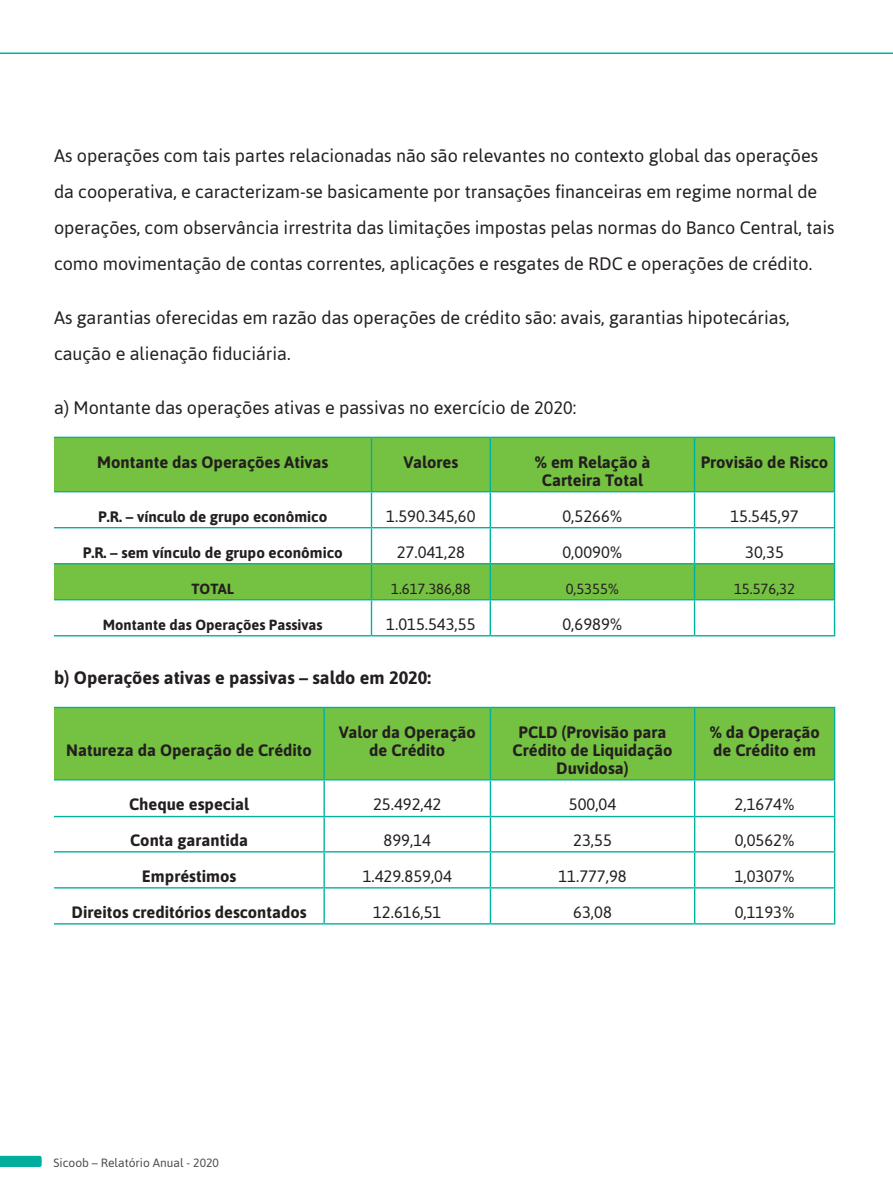
<style>
.page{position:relative;width:893px;height:1191px;background:#fff}
.page>*{position:absolute;margin:0;border:0;box-sizing:border-box;transform-origin:0 0}
.t1{font:18px/36px "Asap";color:#241f1f}
.t2{font:700 18px "Asap";color:#241f1f}
.t3{font:700 16.5px/18px "Asap";color:#241f1f;text-align:center}
.t4{font:16.5px "Asap";color:#241f1f}
.t5{font:700 15.15px "Asap";color:#241f1f}
.t6{font:700 14.7px "Asap";color:#241f1f}
.t7{font:14.7px "Asap";color:#241f1f}
.t8{font:12px "Asap";color:#4e4b4c}
</style>
<div class="page">
<svg style="left:0;top:52px;width:893px;height:2px;background:#42c5b6"></svg>
<svg style="left:0;top:1155px;width:42px;height:12px"></svg>
<svg style="left:54px;top:438px;width:780px;height:161px;fill:#75c141"></svg>
<hr style="left:54px;top:437px;width:317px;height:1px;background:#00b19d">
<hr style="left:371px;top:437px;width:119px;height:1px;background:#00b19d">
<hr style="left:490px;top:437px;width:204px;height:1px;background:#00b19d">
<hr style="left:54px;top:491px;width:317px;height:1px;background:#00b19d">
<hr style="left:694px;top:437px;width:141px;height:1px;background:#00b19d">
<hr style="left:371px;top:438px;width:1px;height:53px;background:#00b19d">
<hr style="left:490px;top:438px;width:1px;height:53px;background:#00b19d">
<hr style="left:694px;top:438px;width:1px;height:53px;background:#00b19d">
<hr style="left:834px;top:438px;width:1px;height:53px;background:#00b19d">
<hr style="left:371px;top:492px;width:1px;height:35px;background:#00b19d">
<hr style="left:490px;top:492px;width:1px;height:35px;background:#00b19d">
<hr style="left:694px;top:492px;width:1px;height:35px;background:#00b19d">
<hr style="left:834px;top:492px;width:1px;height:35px;background:#00b19d">
<hr style="left:371px;top:528px;width:1px;height:35px;background:#00b19d">
<hr style="left:490px;top:528px;width:1px;height:35px;background:#00b19d">
<hr style="left:694px;top:528px;width:1px;height:35px;background:#00b19d">
<hr style="left:834px;top:528px;width:1px;height:35px;background:#00b19d">
<hr style="left:371px;top:564px;width:1px;height:35px;background:#00b19d">
<hr style="left:490px;top:564px;width:1px;height:35px;background:#00b19d">
<hr style="left:694px;top:564px;width:1px;height:35px;background:#00b19d">
<hr style="left:834px;top:564px;width:1px;height:35px;background:#00b19d">
<hr style="left:371px;top:600px;width:1px;height:35px;background:#00b19d">
<hr style="left:490px;top:600px;width:1px;height:35px;background:#00b19d">
<hr style="left:694px;top:600px;width:1px;height:35px;background:#00b19d">
<hr style="left:834px;top:600px;width:1px;height:35px;background:#00b19d">
<hr style="left:54px;top:527px;width:317px;height:1px;background:#00b19d">
<hr style="left:54px;top:563px;width:317px;height:1px;background:#00b19d">
<hr style="left:54px;top:599px;width:317px;height:1px;background:#00b19d">
<hr style="left:54px;top:635px;width:317px;height:1px;background:#00b19d">
<hr style="left:371px;top:491px;width:119px;height:1px;background:#00b19d">
<hr style="left:490px;top:491px;width:204px;height:1px;background:#00b19d">
<hr style="left:694px;top:491px;width:141px;height:1px;background:#00b19d">
<hr style="left:371px;top:527px;width:119px;height:1px;background:#00b19d">
<hr style="left:490px;top:527px;width:204px;height:1px;background:#00b19d">
<hr style="left:694px;top:527px;width:141px;height:1px;background:#00b19d">
<hr style="left:371px;top:563px;width:119px;height:1px;background:#00b19d">
<hr style="left:490px;top:563px;width:204px;height:1px;background:#00b19d">
<hr style="left:694px;top:563px;width:141px;height:1px;background:#00b19d">
<hr style="left:371px;top:599px;width:119px;height:1px;background:#00b19d">
<hr style="left:490px;top:599px;width:204px;height:1px;background:#00b19d">
<hr style="left:694px;top:599px;width:141px;height:1px;background:#00b19d">
<hr style="left:371px;top:635px;width:119px;height:1px;background:#00b19d">
<hr style="left:490px;top:635px;width:204px;height:1px;background:#00b19d">
<hr style="left:694px;top:635px;width:141px;height:1px;background:#00b19d">
<div style="left:54px;top:708px;width:780px;height:71px;background:#75c141"></div>
<hr style="left:54px;top:707px;width:270px;height:1px;background:#00b19d">
<hr style="left:324px;top:707px;width:166px;height:1px;background:#00b19d">
<hr style="left:490px;top:707px;width:205px;height:1px;background:#00b19d">
<hr style="left:54px;top:779px;width:270px;height:1px;background:#00b19d">
<hr style="left:695px;top:707px;width:140px;height:1px;background:#00b19d">
<hr style="left:323px;top:708px;width:2px;height:71px;background:#00b19d">
<hr style="left:490px;top:708px;width:1px;height:71px;background:#00b19d">
<hr style="left:694px;top:708px;width:1px;height:71px;background:#00b19d">
<hr style="left:834px;top:708px;width:1px;height:71px;background:#00b19d">
<hr style="left:323px;top:780px;width:2px;height:36px;background:#00b19d">
<hr style="left:490px;top:780px;width:1px;height:36px;background:#00b19d">
<hr style="left:694px;top:780px;width:1px;height:36px;background:#00b19d">
<hr style="left:834px;top:780px;width:1px;height:36px;background:#00b19d">
<hr style="left:323px;top:817px;width:2px;height:34px;background:#00b19d">
<hr style="left:490px;top:817px;width:1px;height:34px;background:#00b19d">
<hr style="left:694px;top:817px;width:1px;height:34px;background:#00b19d">
<hr style="left:834px;top:817px;width:1px;height:34px;background:#00b19d">
<hr style="left:323px;top:852px;width:2px;height:35px;background:#00b19d">
<hr style="left:490px;top:852px;width:1px;height:35px;background:#00b19d">
<hr style="left:694px;top:852px;width:1px;height:35px;background:#00b19d">
<hr style="left:834px;top:852px;width:1px;height:35px;background:#00b19d">
<hr style="left:323px;top:888px;width:2px;height:35px;background:#00b19d">
<hr style="left:490px;top:888px;width:1px;height:35px;background:#00b19d">
<hr style="left:694px;top:888px;width:1px;height:35px;background:#00b19d">
<hr style="left:834px;top:888px;width:1px;height:35px;background:#00b19d">
<hr style="left:54px;top:816px;width:270px;height:1px;background:#00b19d">
<hr style="left:54px;top:851px;width:270px;height:1px;background:#00b19d">
<hr style="left:54px;top:887px;width:270px;height:1px;background:#00b19d">
<hr style="left:54px;top:923px;width:270px;height:1px;background:#00b19d">
<hr style="left:324px;top:779px;width:166px;height:1px;background:#00b19d">
<hr style="left:490px;top:779px;width:205px;height:1px;background:#00b19d">
<hr style="left:695px;top:779px;width:140px;height:1px;background:#00b19d">
<hr style="left:324px;top:816px;width:166px;height:1px;background:#00b19d">
<hr style="left:490px;top:816px;width:205px;height:1px;background:#00b19d">
<hr style="left:695px;top:816px;width:140px;height:1px;background:#00b19d">
<hr style="left:324px;top:851px;width:166px;height:1px;background:#00b19d">
<hr style="left:490px;top:851px;width:205px;height:1px;background:#00b19d">
<hr style="left:695px;top:851px;width:140px;height:1px;background:#00b19d">
<hr style="left:324px;top:887px;width:166px;height:1px;background:#00b19d">
<hr style="left:490px;top:887px;width:205px;height:1px;background:#00b19d">
<hr style="left:695px;top:887px;width:140px;height:1px;background:#00b19d">
<hr style="left:324px;top:923px;width:166px;height:1px;background:#00b19d">
<hr style="left:490px;top:923px;width:205px;height:1px;background:#00b19d">
<hr style="left:695px;top:923px;width:140px;height:1px;background:#00b19d">
<p class="t1" style="left:54px;top:138px;width:782px">As operações com tais partes relacionadas não são relevantes no contexto global das operações da cooperativa, e caracterizam-se basicamente por transações financeiras em regime normal de operações, com observância irrestrita das limitações impostas pelas normas do Banco Central, tais como movimentação de contas correntes, aplicações e resgates de RDC e operações de crédito.</p>
<p class="t1" style="left:54px;top:300px;width:737px">As garantias oferecidas em razão das operações de crédito são: avais, garantias hipotecárias, caução e alienação fiduciária.</p>
<p class="t1" style="left:54px;top:390px;width:524px">a) Montante das operações ativas e passivas no exercício de 2020:</p>
<p class="t3" style="left:97px;top:452px;width:233px">Montante das Operações Ativas</p>
<p class="t3" style="left:403px;top:452px;width:56px">Valores</p>
<p class="t3" style="left:534px;top:452px;width:118px">% em Relação à<br>Carteira Total</p>
<p class="t3" style="left:701px;top:452px;width:129px">Provisão de Risco</p>
<p class="t5" style="left:98px;top:506px;width:231px">P.R. – vínculo de grupo econômico</p>
<p class="t4" style="left:386px;top:507px;width:91px">1.590.345,60</p>
<p class="t4" style="left:562px;top:507px;width:62px">0,5266%</p>
<p class="t4" style="left:730px;top:507px;width:70px">15.545,97</p>
<p class="t5" style="left:83px;top:542px;width:262px">P.R. – sem vínculo de grupo econômico</p>
<p class="t4" style="left:397px;top:543px;width:70px">27.041,28</p>
<p class="t4" style="left:562px;top:543px;width:62px">0,0090%</p>
<p class="t4" style="left:745px;top:543px;width:40px">30,35</p>
<p class="t6" style="left:192px;top:578px;width:44px">TOTAL</p>
<p class="t7" style="left:391px;top:580px;width:81px">1.617.386,88</p>
<p class="t7" style="left:566px;top:580px;width:55px">0,5355%</p>
<p class="t7" style="left:734px;top:580px;width:62px">15.576,32</p>
<p class="t6" style="left:103px;top:614px;width:221px">Montante das Operações Passivas</p>
<p class="t4" style="left:386px;top:615px;width:91px">1.015.543,55</p>
<p class="t4" style="left:562px;top:615px;width:62px">0,6989%</p>
<p class="t2" style="left:54px;top:665px;width:379px">b) Operações ativas e passivas – saldo em 2020:</p>
<p class="t3" style="left:66px;top:740px;width:247px">Natureza da Operação de Crédito</p>
<p class="t3" style="left:339px;top:722px;width:139px">Valor da Operação de Crédito</p>
<p class="t3" style="left:513px;top:722px;width:161px">PCLD (Provisão para<br>Crédito de Liquidação<br>Duvidosa)</p>
<p class="t3" style="left:709px;top:722px;width:112px;text-align:left">% da Operação de Crédito em</p>
<p class="t3" style="left:129px;top:794px;width:122px">Cheque especial</p>
<p class="t4" style="left:373px;top:795px;width:70px">25.492,42</p>
<p class="t4" style="left:569px;top:795px;width:49px">500,04</p>
<p class="t4" style="left:735px;top:795px;width:62px">2,1674%</p>
<p class="t3" style="left:130px;top:830px;width:119px">Conta garantida</p>
<p class="t4" style="left:384px;top:831px;width:49px">899,14</p>
<p class="t4" style="left:573px;top:831px;width:40px">23,55</p>
<p class="t4" style="left:735px;top:831px;width:62px">0,0562%</p>
<p class="t3" style="left:142px;top:866px;width:96px">Empréstimos</p>
<p class="t4" style="left:363px;top:867px;width:91px">1.429.859,04</p>
<p class="t4" style="left:558px;top:867px;width:70px">11.777,98</p>
<p class="t4" style="left:735px;top:867px;width:62px">1,0307%</p>
<p class="t3" style="left:72px;top:902px;width:236px">Direitos creditórios descontados</p>
<p class="t4" style="left:373px;top:903px;width:70px">12.616,51</p>
<p class="t4" style="left:573px;top:903px;width:40px">63,08</p>
<p class="t4" style="left:735px;top:903px;width:62px">0,1193%</p>
<p class="t8" style="left:54px;top:1155px;width:167px">Sicoob – Relatório Anual - 2020</p>
</div>
